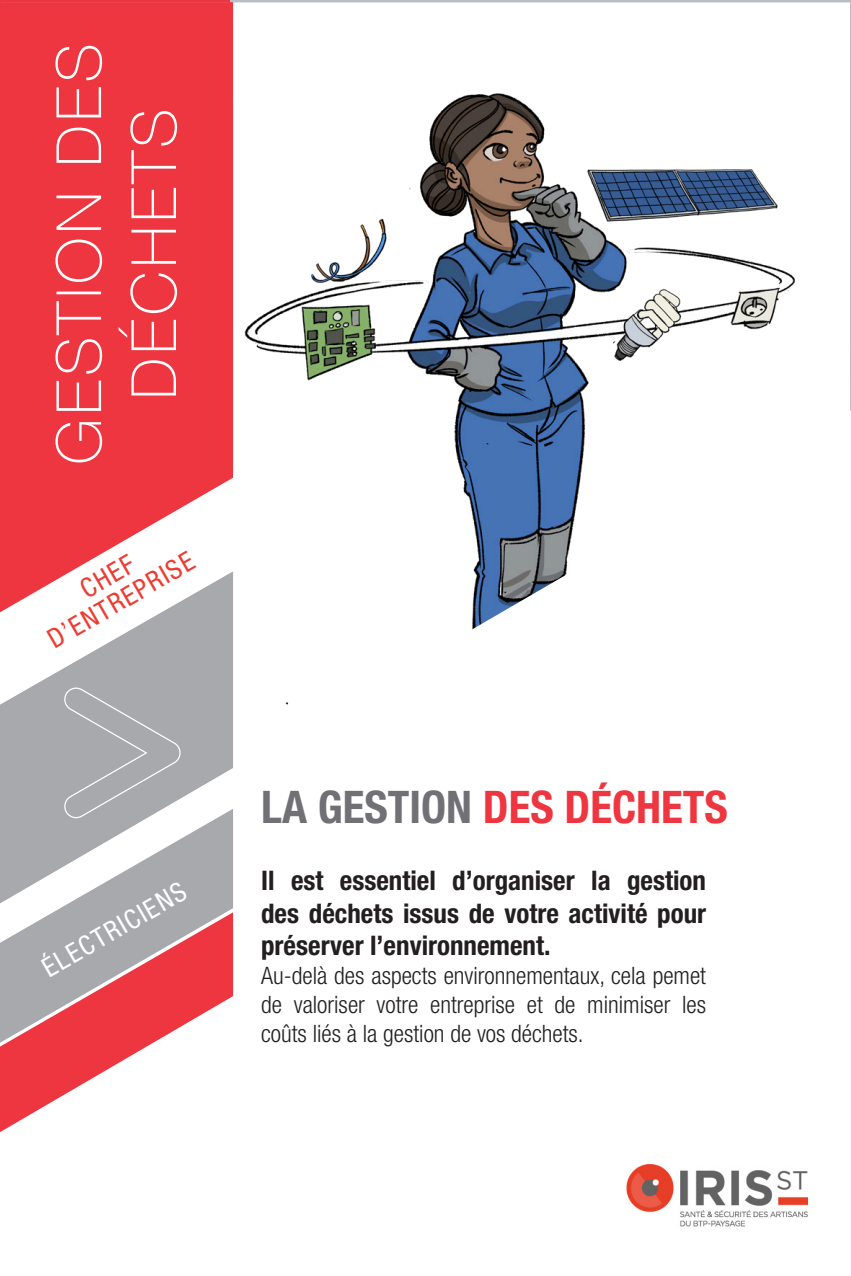
<style>
.page{position:relative;width:851px;height:1276px;background:#fff}
.page>*{position:absolute;margin:0;border:0;box-sizing:border-box;transform-origin:0 0}
.t1{font:700 condensed 45px "Helvetica Neue LT Std";color:#ee3640}
.t2{font:700 condensed 27px/32.4px "Helvetica Neue LT Std";color:#231f20;text-align:justify}
.t3{font:condensed 27px/27px "Helvetica Neue LT Std";color:#ee3b32;text-align:center}
.t4{font:condensed 27px "Helvetica Neue LT Std";color:#fff}
.t5{font:300 condensed 24px/28.8px "Helvetica Neue LT Std";color:#231f20;text-align:justify}
.s1{color:#717074}
</style>
<div class="page">
<hr style="left:849px;top:2px;width:1px;height:408px;background:#b9bdc4">
<hr style="left:0;top:0;width:849px;height:2px;background:#b9bdc4">
<img style="left:233px;top:2px;width:616px;height:703px">
<svg style="left:0;top:1042px;width:155px;height:90px"></svg>
<svg style="left:0;top:818px;width:233px;height:224px;fill:#a8a9ad"></svg>
<svg style="left:0;top:2px;width:233px;height:564px;background:#ef444d"></svg>
<svg style="left:0;top:566px;width:233px;height:252px"></svg>
<img style="left:626px;top:1164px;width:183px;height:63px">
<svg style="left:118px;top:111px;width:59px;height:284px;background:#f04f58"></svg>
<svg style="left:55px;top:46px;width:47px;height:416px;background:#f0555d"></svg>
<p class="t3" style="left:29px;top:606px;width:166px;rotate:-30deg">CHEF<br>D’ENTREPRISE</p>
<p class="t4" style="left:36px;top:956px;width:163px;rotate:-30deg">ÉLECTRICIENS</p>
<p class="t1" style="left:261px;top:779px;width:468px"><span class="s1">LA GESTION</span> DES DÉCHETS</p>
<p class="t2" style="left:261px;top:864px;width:446px">Il est essentiel d’organiser la gestion des déchets issus de votre activité pour préserver l’environnement.</p>
<p class="t5" style="left:261px;top:961px;width:446px">Au-delà des aspects environnementaux, cela pemet de valoriser votre entreprise et de minimiser les coûts liés à la gestion de vos déchets.</p>
</div>
